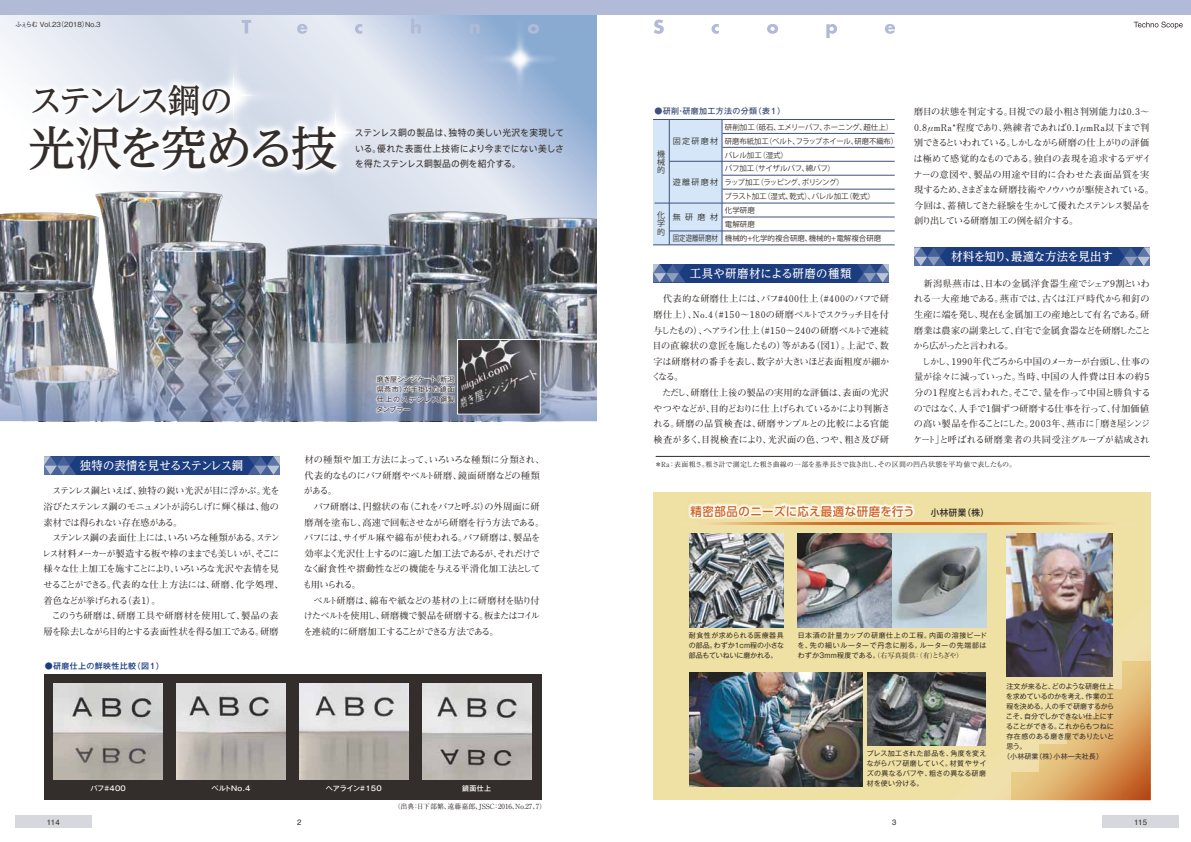
<style>
.page{position:relative;width:1191px;height:842px;background:#fff}
.page>*{position:absolute;margin:0;border:0;box-sizing:border-box;transform-origin:0 0}
.t1{font:500 47.3px "UD Reimin Pro";letter-spacing:-.09em;color:#332d2b}
.t2{font:500 33.4px "UD Reimin Pro";letter-spacing:-.14em;color:#332d2b}
.t3{font:500 12px "UD Shin Go Pro";letter-spacing:.045em;color:#ce6320;scale:.95 1}
.t4{font:500 12px "UD Reimin Pro";letter-spacing:-.025em;color:#fff;scale:.95 1}
.t5{font:500 12px "UD Reimin Pro";letter-spacing:-.05em;color:#fff;scale:.95 1}
.t6{font:500 12px "UD Reimin Pro";letter-spacing:.035em;color:#fff;scale:.95 1}
.t7{font:700 9.2px/15.6px "Futo Min A101 Pro";letter-spacing:-.03em;color:#332d2b}
.t8{font:700 9.2px/15.6px "Futo Min A101 Pro";letter-spacing:-.01em;color:#332d2b}
.t9{font:700 9.2px/15.6px "Futo Min A101 Pro";letter-spacing:-.08em;color:#332d2b}
.t10{font:700 9.2px/15.6px "Futo Min A101 Pro";letter-spacing:-.06em;color:#332d2b;text-align:right}
.t11{font:9px/15.8px "Axis Std";letter-spacing:.01em;color:#332d2b;text-align:justify}
.t12{font:500 9px "UD Shin Go Pro";color:#332d2b;scale:.95 1}
.t13{font:8px/8px "Koz Go Pro";letter-spacing:.165em;color:#332d2b;text-align:justify}
.t14{font:500 8px "Gothic MB101 Pro";letter-spacing:.04em;color:#3f507b}
.t15{font:500 8px "Gothic MB101 Pro";letter-spacing:.04em;color:#1b3c7f}
.t16{font:8px "Koz Go Pro";letter-spacing:.01em;color:#332d2b;scale:.8 1}
.t17{font:7.8px "Helvetica";letter-spacing:-.005em;color:#332d2b}
.t18{font:7.5px/13.9px "Koz Go Pro";color:#332d2b}
.t19{font:7px/10px "Gothic MB101 Pr 5";letter-spacing:.015em;color:#332d2b;text-align:justify}
.t20{font:7px "Ryumin Pro";color:#332d2b}
.t21{font:7px/10px "Gothic MB101 Pr 5";letter-spacing:.08em;color:#332d2b}
.t22{font:500 7px "Gothic BBB Pro";color:#332d2b}
.t23{font:500 7px "Gothic MB101 Pro";letter-spacing:.04em;color:#fff}
.t24{font:7px "Gothic MB101 Pr 5";letter-spacing:-.005em;color:#332d2b}
.t25{font:7px "Gothic MB101 Pr 5";letter-spacing:-.02em;color:#332d2b}
.t26{font:7px "Gothic MB101 Pr 5";letter-spacing:-.01em;color:#332d2b}
.t27{font:7px "Gothic MB101 Pr 5";letter-spacing:-.015em;color:#332d2b}
.t28{font:7px "Gothic MB101 Pr 5";letter-spacing:.035em;color:#332d2b}
.t29{font:500 7px "Gothic MB101 Pro";letter-spacing:.01em;color:#fff}
.s1{font-family:"Gothic MB101 Pr 5"}
</style>
<div class="page">
<div style="left:653px;top:492px;width:497px;height:308px;background:#efe0a3"></div>
<img style="left:891px;top:575px;width:95px;height:53px">
<div style="left:44px;top:674px;width:497px;height:126px;background:#332d2b"></div>
<svg style="left:0;top:14px;width:597px;height:25px;background:#d7deec"></svg>
<img style="left:0;top:39px;width:597px;height:295px">
<img style="left:447px;top:14px;width:145px;height:120px">
<div style="left:653px;top:119px;width:69px;height:126px;background:#d4e6f7"></div>
<svg style="left:0;top:334px;width:597px;height:87px;background:#929aab"></svg>
<img style="left:340px;top:339px;width:152px;height:83px">
<svg style="left:1133px;top:22px;width:49px;height:7px"></svg>
<div style="left:0;top:0;width:1191px;height:14px;background:#b1bad6"></div>
<svg style="left:355px;top:24px;width:7px;height:10px"></svg>
<svg style="left:411px;top:19px;width:10px;height:14px"></svg>
<svg style="left:470px;top:24px;width:9px;height:9px"></svg>
<svg style="left:528px;top:24px;width:11px;height:10px"></svg>
<svg style="left:654px;top:20px;width:10px;height:14px"></svg>
<svg style="left:711px;top:24px;width:8px;height:10px"></svg>
<svg style="left:767px;top:24px;width:11px;height:10px"></svg>
<svg style="left:826px;top:24px;width:11px;height:14px"></svg>
<svg style="left:885px;top:24px;width:10px;height:10px"></svg>
<img style="left:54px;top:683px;width:109px;height:97px">
<img style="left:177px;top:683px;width:108px;height:97px">
<img style="left:422px;top:683px;width:109px;height:97px">
<img style="left:300px;top:683px;width:108px;height:97px">
<hr style="left:653px;top:244px;width:241px;height:1px;background:#3f507b">
<hr style="left:653px;top:119px;width:241px;height:1px;background:#3f507b">
<img style="left:459px;top:341px;width:79px;height:71px">
<div style="left:457px;top:339px;width:83px;height:75px;border:1px solid #fff"></div>
<img style="left:1006px;top:560px;width:107px;height:29px">
<div style="left:914px;top:247px;width:235px;height:19px;background:#1b3c7f"></div>
<svg style="left:1118px;top:247px;width:32px;height:19px"></svg>
<svg style="left:914px;top:247px;width:32px;height:19px"></svg>
<div style="left:653px;top:264px;width:235px;height:18px;background:#1b3c7f"></div>
<svg style="left:857px;top:264px;width:32px;height:18px"></svg>
<svg style="left:653px;top:264px;width:32px;height:18px"></svg>
<div style="left:44px;top:456px;width:235px;height:19px;background:#1b3c7f"></div>
<svg style="left:248px;top:456px;width:32px;height:19px"></svg>
<svg style="left:44px;top:456px;width:32px;height:19px"></svg>
<hr style="left:722px;top:133px;width:172px;height:1px;background:#3f507b">
<hr style="left:722px;top:147px;width:172px;height:1px;background:#3f507b">
<hr style="left:669px;top:161px;width:225px;height:1px;background:#3f507b">
<hr style="left:722px;top:175px;width:172px;height:1px;background:#3f507b">
<hr style="left:722px;top:189px;width:172px;height:1px;background:#3f507b">
<hr style="left:654px;top:203px;width:240px;height:1px;background:#3f507b">
<hr style="left:722px;top:217px;width:172px;height:1px;background:#3f507b">
<hr style="left:669px;top:231px;width:225px;height:1px;background:#3f507b">
<hr style="left:669px;top:119px;width:1px;height:126px;background:#3f507b">
<hr style="left:721px;top:119px;width:1px;height:126px;background:#3f507b">
<img style="left:141px;top:14px;width:185px;height:29px">
<img style="left:243px;top:36px;width:185px;height:192px">
<img style="left:0;top:43px;width:272px;height:41px">
<img style="left:0;top:84px;width:379px;height:139px">
<img style="left:939px;top:589px;width:174px;height:157px">
<svg style="left:1011px;top:661px;width:139px;height:139px"></svg>
<img style="left:689px;top:672px;width:173px;height:114px">
<img style="left:867px;top:672px;width:118px;height:73px">
<img style="left:987px;top:492px;width:164px;height:68px">
<img style="left:688px;top:503px;width:299px;height:72px">
<img style="left:689px;top:533px;width:94px;height:95px">
<img style="left:797px;top:533px;width:94px;height:95px">
<hr style="left:655px;top:456px;width:494px;height:1px;background:#332d2b">
<div style="left:15px;top:815px;width:77px;height:13px;background:#d6d8dd"></div>
<div style="left:1102px;top:815px;width:77px;height:13px;background:#d6d8dd"></div>
<p class="t22" style="left:15px;top:19px;width:87px">ふぇらむ Vol.23（2018）No.3</p>
<h2 class="t2" style="left:29px;top:73px;width:205px">ステンレス鋼の</h2>
<h1 class="t1" style="left:28px;top:109px;width:311px">光沢を究める技</h1>
<p class="t11" style="left:355px;top:124px;width:211px">ステンレス鋼の製品は、独特の美しい光沢を実現している。優れた表面仕上技術により今までにない美しさを得たステンレス鋼製品の例を紹介する。</p>
<h3 class="t5" style="left:80px;top:456px;width:173px">独特の表情を見せるステンレス鋼</h3>
<p class="t9" style="left:42px;top:482px;width:243px">　ステンレス鋼といえば、独特の鋭い光沢が目に浮かぶ。光を浴びたステンレス鋼のモニュメントが誇らしげに輝く様は、他の素材では得られない存在感がある。<br>　ステンレス鋼の表面仕上には、いろいろな種類がある。ステンレス材料メーカーが製造する板や棒のままでも美しいが、そこに様々な仕上加工を施すことにより、いろいろな光沢や表情を見せることができる。代表的な仕上方法には、研磨、化学処理、着色などが挙げられる（表1）。</p>
<p class="t10" style="left:44px;top:607px;width:237px">このうち研磨は、研磨工具や研磨材を使用して、製品の表層を除去しながら目的とする表面性状を得る加工である。研磨</p>
<p class="t15" style="left:45px;top:659px;width:120px">●研磨仕上の鮮映性比較（図1）</p>
<p class="t19" style="left:376px;top:373px;width:80px">磨き屋シンジケート（新潟県燕市）が手掛けた鏡面仕上のステンレス鋼製タンブラー</p>
<p class="t7" style="left:303px;top:451px;width:243px">材の種類や加工方法によって、いろいろな種類に分類され、代表的なものにバフ研磨やベルト研磨、鏡面研磨などの種類がある。<br>　バフ研磨は、円盤状の布（これをバフと呼ぶ）の外周面に研磨剤を塗布し、高速で回転させながら研磨を行う方法である。バフには、サイザル麻や綿布が使われる。バフ研磨は、製品を効率よく光沢仕上するのに適した加工法であるが、それだけでなく耐食性や摺動性などの機能を与える平滑化加工法としても用いられる。<br>　ベルト研磨は、綿布や紙などの基材の上に研磨材を貼り付けたベルトを使用し、研磨機で製品を研磨する。板またはコイルを連続的に研磨加工することができる方法である。</p>
<p class="t23" style="left:90px;top:782px;width:37px">バフ#400</p>
<p class="t23" style="left:211px;top:782px;width:41px">ベルトNo.4</p>
<p class="t29" style="left:326px;top:782px;width:58px">ヘアライン#150</p>
<p class="t23" style="left:462px;top:782px;width:30px">鏡面仕上</p>
<p class="t20" style="left:394px;top:801px;width:154px">（出典：日下部繁、遠藤嘉郎、JSSC：2016、No.27、7）</p>
<p class="t14" style="left:654px;top:104px;width:132px">●研削・研磨加工方法の分類（表1）</p>
<p class="t18" style="left:724px;top:120px;width:175px">研削加工（砥石、エメリーバフ、ホーニング、超仕上）研磨布紙加工（ベルト、フラップホイール、研磨不織布）バレル加工（湿式）<br>バフ加工（サイザルバフ、綿バフ）<br>ラップ加工（ラッピング、ポリシング）<br>ブラスト加工（湿式、乾式）、バレル加工（乾式）<br>化学研磨<br>電解研磨<br>機械的+化学的複合研磨、機械的+電解複合研磨</p>
<p class="t13" style="left:672px;top:137px;width:47px">固定研磨材</p>
<p class="t13" style="left:672px;top:179px;width:47px">遊離研磨材</p>
<p class="t13" style="left:672px;top:213px;width:47px">無研磨材</p>
<p class="t16" style="left:672px;top:233px;width:58px">固定遊離研磨材</p>
<p class="t13" style="left:657px;top:151px;width:9px">機械的</p>
<p class="t13" style="left:657px;top:212px;width:9px">化学的</p>
<h3 class="t6" style="left:690px;top:263px;width:172px">工具や研磨材による研磨の種類</h3>
<p class="t8" style="left:652px;top:290px;width:240px">　代表的な研磨仕上には、バフ#400仕上（#400のバフで研磨仕上）、No.4（#150～180の研磨ベルトでスクラッチ目を付与したもの）、ヘアライン仕上（#150～240の研磨ベルトで連続目の直線状の意匠を施したもの）等がある（図1）。上記で、数字は研磨材の番手を表し、数字が大きいほど表面粗度が細かくなる。<br>　ただし、研磨仕上後の製品の実用的な評価は、表面の光沢やつやなどが、目的どおりに仕上げられているかにより判断される。研磨の品質検査は、研磨サンプルとの比較による官能検査が多く、目視検査により、光沢面の色、つや、粗さ及び研</p>
<p class="t7" style="left:913px;top:103px;width:242px">磨目の状態を判定する。目視での最小粗さ判別能力は0.3～<br>0.8μmRa*程度であり、熟練者であれば0.1μmRa以下まで判別できるといわれている。しかしながら研磨の仕上がりの評価は極めて感覚的なものである。独自の表現を追求するデザイナーの意図や、製品の用途や目的に合わせた表面品質を実現するため、さまざまな研磨技術やノウハウが駆使されている。今回は、蓄積してきた経験を生かして優れたステンレス製品を創り出している研磨加工の例を紹介する。</p>
<h3 class="t4" style="left:951px;top:247px;width:172px">材料を知り、最適な方法を見出す</h3>
<p class="t7" style="left:913px;top:274px;width:238px">　新潟県燕市は、日本の金属洋食器生産でシェア9割といわれる一大産地である。燕市では、古くは江戸時代から和釘の生産に端を発し、現在も金属加工の産地として有名である。研磨業は農家の副業として、自宅で金属食器などを研磨したことから広がったと言われる。</p>
<p class="t7" style="left:913px;top:352px;width:239px;text-indent:9px">しかし、1990年代ごろから中国のメーカーが台頭し、仕事の量が徐々に減っていった。当時、中国の人件費は日本の約5分の1程度とも言われた。そこで、量を作って中国と勝負するのではなく、人手で1個ずつ研磨する仕事を行って、付加価値の高い製品を作ることにした。2003年、燕市に「磨き屋シンジケート」と呼ばれる研磨業者の共同受注グループが結成され</p>
<p class="t20" style="left:654px;top:459px;width:363px">＊Ra：表面粗さ。粗さ計で測定した粗さ曲線の一部を基準長さで抜き出し、その区間の凹凸状態を平均値で表したもの。</p>
<h3 class="t3" style="left:690px;top:501px;width:274px">精密部品のニーズに応え最適な研磨を行う　　　</h3>
<p class="t12" style="left:931px;top:506px;width:62px">小林研業（株）</p>
<p class="t19" style="left:689px;top:629px;width:97px">耐食性が求められる医療器具の部品。わずか1cm程の小さな部品もていねいに磨かれる。</p>
<p class="t21" style="left:797px;top:629px;width:191px">日本酒の計量カップの研磨仕上の工程。内面の溶接ビードを、先の細いルーターで丹念に削る。ルーターの先端部は</p>
<p class="t20" style="left:798px;top:649px;width:167px"><span class="s1">わずか3mm程度である。</span>（右写真提供：（有）とちぎや）</p>
<p class="t19" style="left:866px;top:748px;width:122px">プレス加工された部品を、角度を変えながらバフ研磨していく。材質やサイズの異なるバフや、粗さの異なる研磨材を使い分ける。</p>
<p class="t24" style="left:1006px;top:680px;width:109px">注文が来ると、どのような研磨仕上</p>
<p class="t25" style="left:1006px;top:690px;width:109px">を求めているのかを考え、作業の工</p>
<p class="t19" style="left:1006px;top:700px;width:109px">程を決める。人の手で研磨するから</p>
<p class="t26" style="left:1006px;top:710px;width:109px">こそ、自分でしかできない仕上にす</p>
<p class="t27" style="left:1006px;top:720px;width:109px">ることができる。これからもつねに</p>
<p class="t28" style="left:1006px;top:730px;width:109px">存在感のある磨き屋でありたいと</p>
<p class="t19" style="left:1006px;top:740px;width:21px">思う。</p>
<p class="t19" style="left:1003px;top:750px;width:101px">（小林研業（株）小林一夫社長）</p>
<p class="t17" style="left:47px;top:816px;width:14px">114</p>
<p class="t17" style="left:297px;top:816px;width:6px">2</p>
<p class="t17" style="left:892px;top:816px;width:6px">3</p>
<p class="t17" style="left:1134px;top:816px;width:14px">115</p>
</div>
